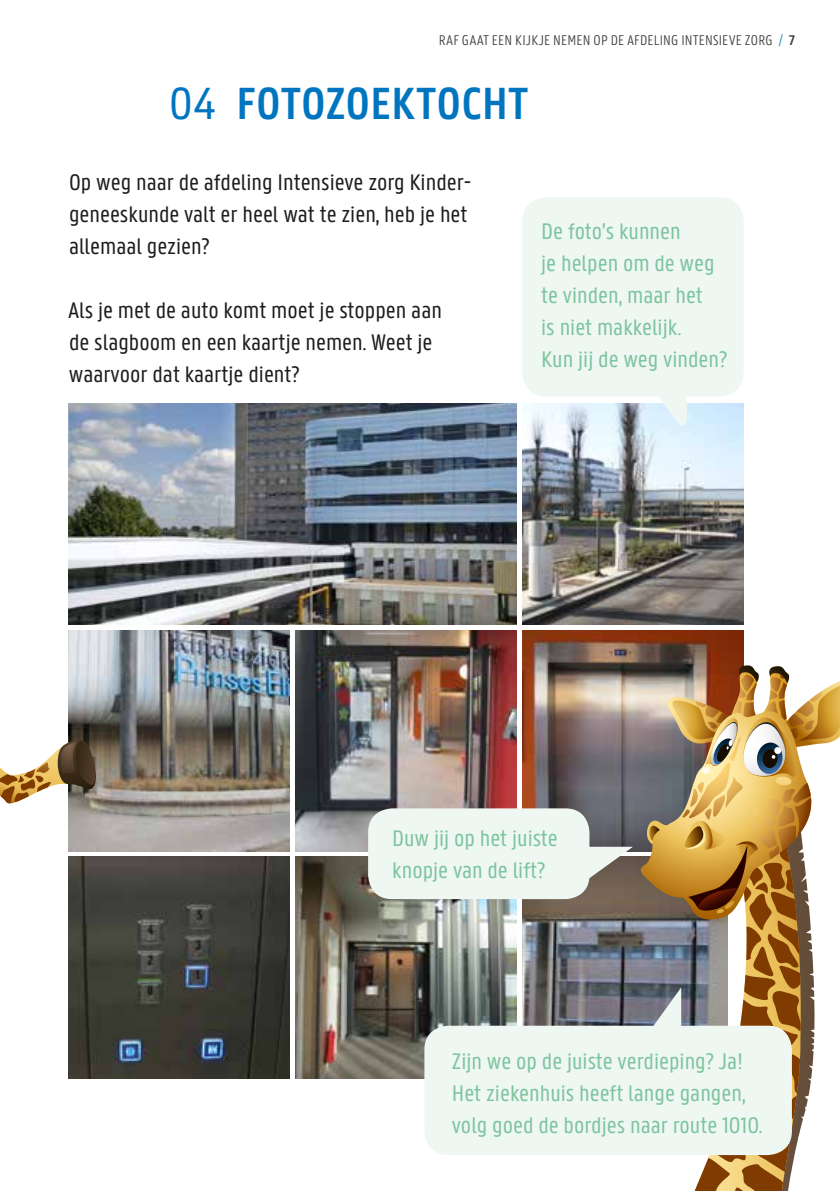
<style>
.page{position:relative;width:840px;height:1191px;background:#fff}
.page>*{position:absolute;margin:0;border:0;box-sizing:border-box;transform-origin:0 0}
.t1{font:600 48px "U Gent Panno Text";color:#0075bf}
.t2{font:24px/32px "U Gent Panno Text";color:#7dc49f}
.t3{font:24px/32px "U Gent Panno Text";color:#1d1d1b}
.t4{font:300 15px "U Gent Panno Text";letter-spacing:.015em;color:#3c3c3b}
.s1{color:#0080c6}
.s2{font-weight:600}
.s3{font-weight:400}
</style>
<div class="page">
<img style="left:522px;top:403px;width:221px;height:221px">
<img style="left:68px;top:403px;width:448px;height:221px">
<img style="left:68px;top:630px;width:221px;height:221px">
<img style="left:295px;top:630px;width:221px;height:221px">
<img style="left:522px;top:630px;width:221px;height:184px">
<img style="left:68px;top:857px;width:221px;height:221px">
<img style="left:295px;top:857px;width:221px;height:221px">
<img style="left:522px;top:893px;width:59px;height:132px">
<div style="left:522px;top:197px;width:221px;height:199px;background:#eff7f2;border-radius:24px"></div>
<svg style="left:649px;top:396px;width:37px;height:40px"></svg>
<div style="left:368px;top:808px;width:221px;height:91px;background:#eff7f2;border-radius:24px"></div>
<img style="left:581px;top:665px;width:258px;height:526px">
<div style="left:424px;top:1025px;width:367px;height:130px;background:#eff7f2;border-radius:24px"></div>
<svg style="left:0;top:739px;width:101px;height:71px"></svg>
<p class="t4" style="left:438px;top:31px;width:358px">RAF GAAT EEN KIJKJE NEMEN OP DE AFDELING INTENSIEVE ZORG <span class="s1">/</span> <span class="s2">7</span></p>
<h1 class="t1" style="left:169px;top:74px;width:360px"><span class="s3">04</span> FOTOZOEKTOCHT</h1>
<p class="t3" style="left:69px;top:166px;width:403px">Op weg naar de afdeling Intensieve zorg Kinder&shy;geneeskunde valt er heel wat te zien, heb je het allemaal gezien?</p>
<p class="t3" style="left:68px;top:294px;width:375px">Als je met de auto komt moet je stoppen aan de slagboom en een kaartje nemen. Weet je waarvoor dat kaartje dient?</p>
<p class="t2" style="left:541px;top:214px;width:188px">De foto’s kunnen<br>je helpen om de weg te vinden, maar het<br>is niet makkelijk.<br>Kun jij de weg vinden?</p>
<p class="t2" style="left:392px;top:822px;width:167px">Duw jij op het juiste knopje van de lift?</p>
<p class="t2" style="left:451px;top:1045px;width:312px">Zijn we op de juiste verdieping? Ja!<br>Het ziekenhuis heeft lange gangen, volg goed de bordjes naar route 1010.</p>
</div>
